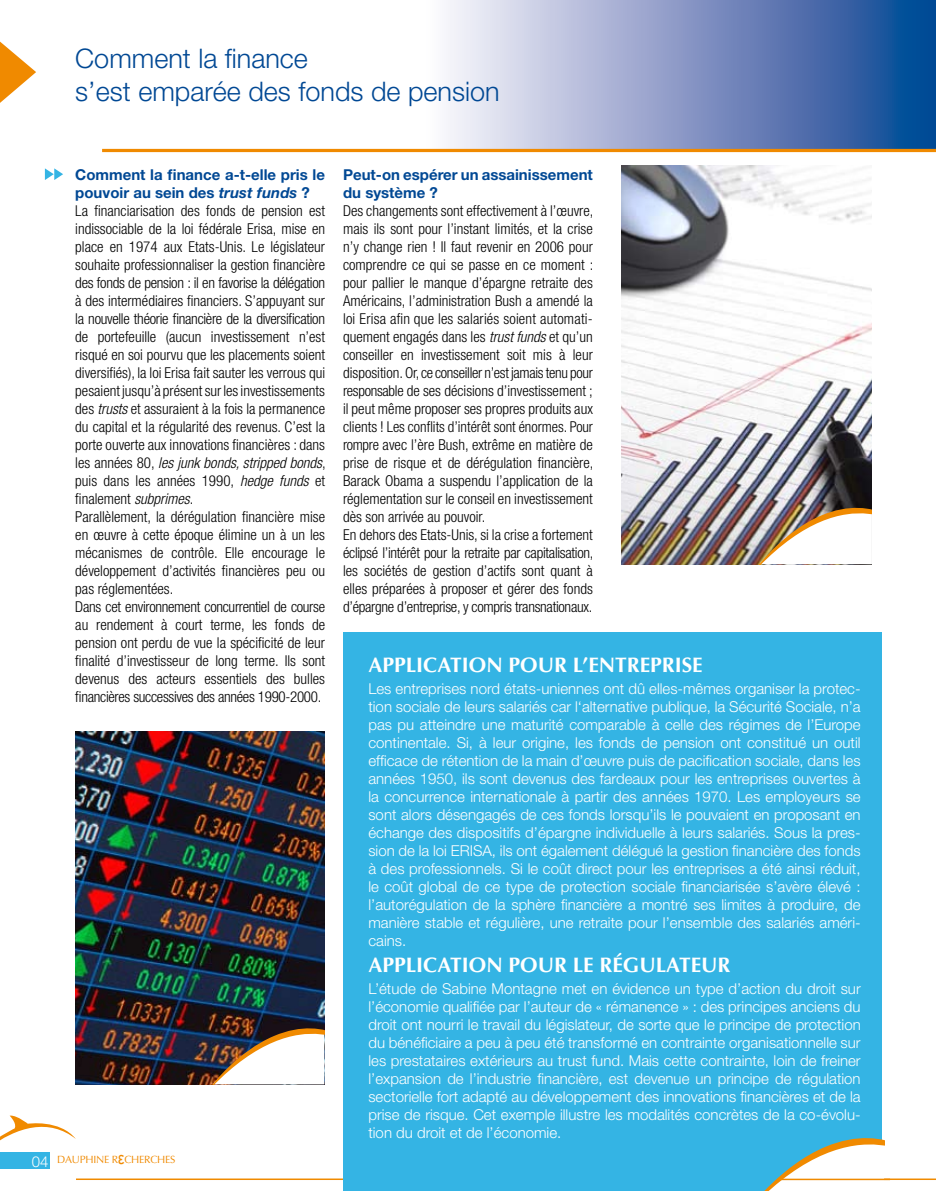
<style>
.page{position:relative;width:936px;height:1191px;background:#fff}
.page>*{position:absolute;margin:0;border:0;box-sizing:border-box;transform-origin:0 0}
.t1{font:300 27px/32.4px "Helvetica Neue";color:#004894}
.t2{font:700 21px "Optima";color:#fff}
.t3{font:300 condensed 15px/18px "Helvetica Neue";color:#000}
.t4{font:300 15px/18px "Helvetica Neue";color:#fff;text-align:justify}
.t5{font:700 15px/18px "Helvetica Neue";color:#004894}
.t6{font:10.5px "Optima";letter-spacing:-.02em;color:#f08a00}
.s1{font-weight:700;font-stretch:normal;color:#004894}
.s2{font-weight:700;font-style:italic;font-stretch:normal;color:#004894}
.s3{font-style:italic}
.s4{font-family:"Arial Narrow";font-size:17.4px}
</style>
<div class="page">
<div style="left:0;top:1152px;width:50px;height:16px;background:#34b4e4"></div>
<svg style="left:0;top:1115px;width:76px;height:26px"></svg>
<hr style="left:76px;top:1178px;width:859px;height:2px;background:#f08a00">
<div style="left:343px;top:632px;width:539px;height:559px;background:#34b4e4"></div>
<svg style="left:423px;top:0;width:512px;height:149px;background:#879cc7"></svg>
<hr style="left:102px;top:149px;width:833px;height:3px;background:#f08a00">
<svg style="left:0;top:42px;width:36px;height:61px"></svg>
<svg style="left:45px;top:168px;width:18px;height:12px"></svg>
<svg style="left:764px;top:1138px;width:120px;height:53px"></svg>
<hr style="left:779px;top:1178px;width:111px;height:2px;background:#f08a00">
<img style="left:621px;top:166px;width:250px;height:398px">
<img style="left:758px;top:506px;width:113px;height:58px">
<img style="left:75px;top:731px;width:249px;height:353px">
<img style="left:212px;top:1027px;width:112px;height:57px">
<h1 class="t1" style="left:75px;top:42px;width:426px">Comment la finance<br>s’est emparée des fonds de pension</h1>
<p class="t3" style="left:75px;top:166px;width:252px"><span class="s1">Comment la finance a-t-elle pris le pouvoir au sein des</span> <span class="s2">trust funds</span> <span class="s1">?<br></span>La financiarisation des fonds de pension est indissociable de la loi fédérale Erisa, mise en place en 1974 aux Etats-Unis. Le législateur souhaite professionnaliser la gestion financière des fonds de pension : il en favorise la délégation à des intermédiaires financiers. S’appuyant sur la nouvelle théorie financière de la diversification de portefeuille (aucun investissement n’est risqué en soi pourvu que les placements soient diversifiés), la loi Erisa fait sauter les verrous qui pesaient jusqu’à présent sur les investissements des <span class="s3">trusts</span> et assuraient à la fois la permanence du capital et la régularité des revenus. C’est la porte ouverte aux innovations financières : dans les années 80, <span class="s3">les junk bonds, stripped bonds</span>, puis dans les années 1990, <span class="s3">hedge funds</span> et finalement <span class="s3">subprimes</span>.<br>Parallèlement, la dérégulation financière mise en œuvre à cette époque élimine un à un les mécanismes de contrôle. Elle encourage le développement d’activités financières peu ou pas réglementées.<br>Dans cet environnement concurrentiel de course au rendement à court terme, les fonds de pension ont perdu de vue la spécificité de leur finalité d’investisseur de long terme. Ils sont devenus des acteurs essentiels des bulles financières successives des années 1990-2000.</p>
<p class="t5" style="left:343px;top:165px;width:251px">Peut-on espérer un assainissement du système ?</p>
<p class="t3" style="left:343px;top:202px;width:252px">Des changements sont effectivement à l’œuvre, mais ils sont pour l’instant limités, et la crise n’y change rien ! Il faut revenir en 2006 pour comprendre ce qui se passe en ce moment : pour pallier le manque d’épargne retraite des Américains, l’administration Bush a amendé la loi Erisa afin que les salariés soient automati&shy;quement engagés dans les <span class="s3">trust funds</span> et qu’un conseiller en investissement soit mis à leur disposition. Or, ce conseiller n’est jamais tenu pour responsable de ses décisions d’investissement ; il peut même proposer ses propres produits aux clients ! Les conflits d’intérêt sont énormes. Pour rompre avec l’ère Bush, extrême en matière de prise de risque et de dérégulation financière, Barack Obama a suspendu l’application de la réglementation sur le conseil en investissement dès son arrivée au pouvoir.<br>En dehors des Etats-Unis, si la crise a fortement éclipsé l’intérêt pour la retraite par capitalisation, les sociétés de gestion d’actifs sont quant à elles préparées à proposer et gérer des fonds d’épargne d’entreprise, y compris transnationaux.</p>
<h2 class="t2" style="left:368px;top:652px;width:336px">APPLICATION POUR L’ENTREPRISE</h2>
<p class="t4" style="left:368px;top:679px;width:494px">Les entreprises nord états-uniennes ont dû elles-mêmes organiser la protec&shy;tion sociale de leurs salariés car l‘alternative publique, la Sécurité Sociale, n’a pas pu atteindre une maturité comparable à celle des régimes de l’Europe continentale. Si, à leur origine, les fonds de pension ont constitué un outil efficace de rétention de la main d’œuvre puis de pacification sociale, dans les années 1950, ils sont devenus des fardeaux pour les entreprises ouvertes à la concurrence internationale à partir des années 1970. Les employeurs se sont alors désengagés de ces fonds lorsqu’ils le pouvaient en proposant en échange des dispositifs d’épargne individuelle à leurs salariés. Sous la pres&shy;sion de la loi ERISA, ils ont également délégué la gestion financière des fonds à des professionnels. Si le coût direct pour les entreprises a été ainsi réduit, le coût global de ce type de protection sociale financiarisée s’avère élevé : l’autorégulation de la sphère financière a montré ses limites à produire, de manière stable et régulière, une retraite pour l’ensemble des salariés améri&shy;cains.</p>
<h2 class="t2" style="left:368px;top:952px;width:363px">APPLICATION POUR LE RÉGULATEUR</h2>
<p class="t4" style="left:368px;top:979px;width:494px">L’étude de Sabine Montagne met en évidence un type d’action du droit sur l’économie qualifiée par l’auteur de « rémanence » : des principes anciens du droit ont nourri le travail du législateur, de sorte que le principe de protection du bénéficiaire a peu à peu été transformé en contrainte organisationnelle sur les prestataires extérieurs au trust fund. Mais cette contrainte, loin de freiner l’expansion de l’industrie financière, est devenue un principe de régulation sectorielle fort adapté au développement des innovations financières et de la prise de risque. Cet exemple illustre les modalités concrètes de la co-évolu&shy;tion du droit et de l’économie.</p>
<p class="t4" style="left:40px;top:1150px;width:10px">6</p>
<p class="t6" style="left:57px;top:1153px;width:134px">DAUPHINE R<span class="s4">ε</span>CHERCHES N</p>
<p class="t4" style="left:32px;top:1152px;width:18px">04</p>
</div>
